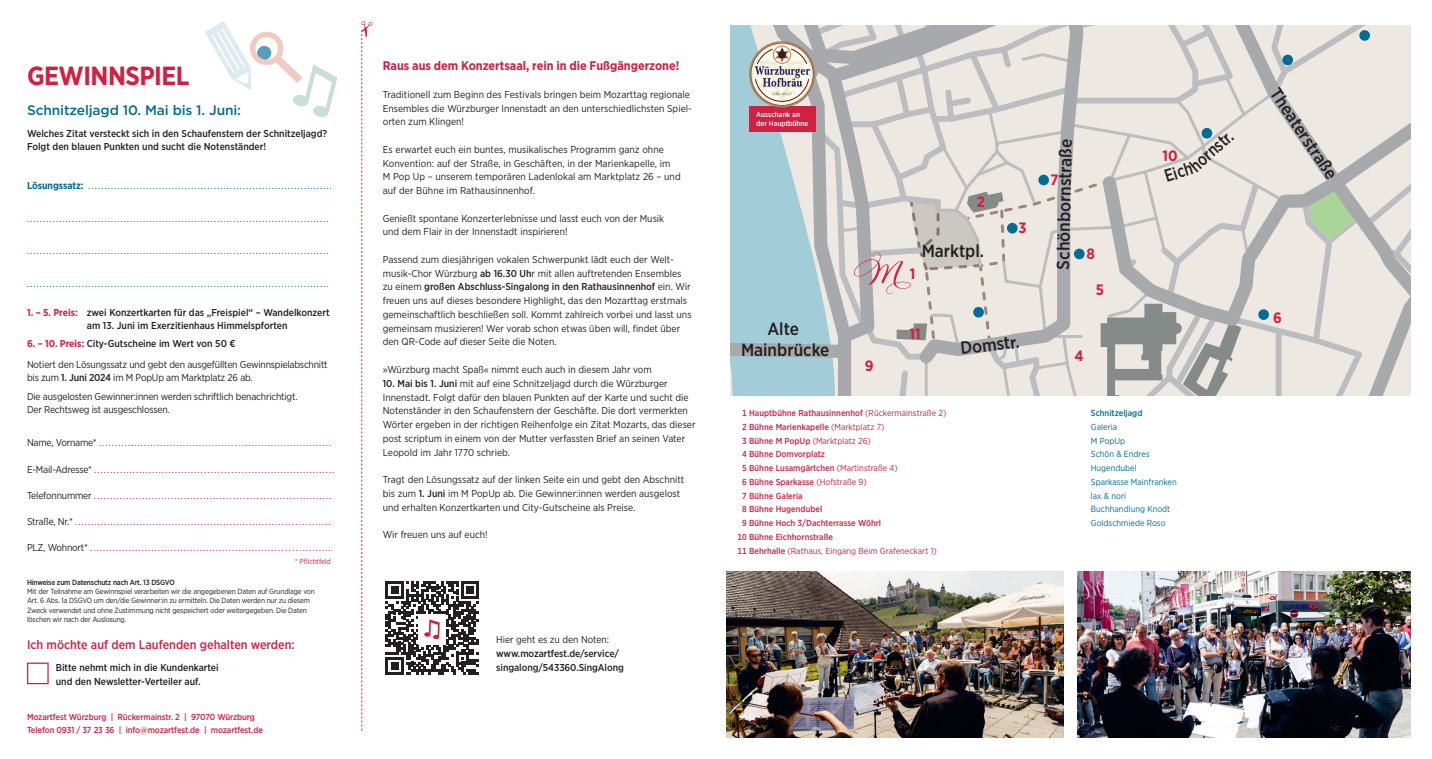
<style>
.page{position:relative;width:1432px;height:759px;background:#fff}
.page>*{position:absolute;margin:0;border:0;box-sizing:border-box;transform-origin:0 0}
.t1{font:700 26.25px "Gotham Narrow";letter-spacing:-.02em;color:#d12042}
.t2{font:500 17.5px/21px "Gotham Narrow";color:#231f20;text-align:center}
.t3{font:500 17.5px "Gotham Narrow";color:#231f20;scale:.88 1}
.t4{font:700 15px "Gotham Narrow";color:#d12042}
.t5{font:500 13.75px "Gotham";letter-spacing:-.01em;color:#006c93}
.t6{font:700 12.5px "Gotham Narrow";color:#d12042}
.t7{font:500 12.5px "Gotham Narrow";color:#d12042}
.t8{font:10px/13.8px "Gotham Narrow";color:#231f20}
.t9{font:10px "Gotham Narrow";letter-spacing:-.02em;color:#d12042}
.t10{font:500 10px/13.1px "Gotham Narrow";color:#231f20}
.t11{font:10px "Gotham Narrow";color:#006c93}
.t12{font:10px/21.2px "Gotham Narrow";letter-spacing:-.02em;color:#231f20}
.t13{font:700 10px "Gotham Narrow";letter-spacing:-.005em;color:#006c93}
.t14{font:500 8.75px/13.8px "Gotham Narrow";color:#d12042}
.t15{font:8.75px/13.8px "Gotham Narrow";color:#006c93}
.t16{font:8.75px "Gotham Narrow";color:#d12042}
.t17{font:500 8.75px "Gotham Narrow";color:#006c93}
.t18{font:7.5px/9.4px "Gotham Narrow";letter-spacing:-.02em;color:#231f20}
.t19{font:500 7.5px "Gotham Narrow";letter-spacing:-.02em;color:#231f20}
.t20{font:7.5px "Gotham Narrow";letter-spacing:-.02em;color:#d12042}
.t21{font:500 7.25px/8.8px "Gotham Narrow";color:#fff}
.s1{font-weight:700;color:#d12042}
.s2{font-weight:500}
.s3{color:#231f20}
.s4{font-weight:400}
</style>
<div class="page">
<div style="left:27px;top:662px;width:22px;height:22px;border:1px solid #d12042"></div>
<svg style="left:361px;top:21px;width:11px;height:709px"></svg>
<img style="left:1077px;top:571px;width:333px;height:166px">
<img style="left:726px;top:571px;width:337px;height:166px">
<svg style="left:730px;top:26px;width:680px;height:369px;background:#d4d5d2"></svg>
<svg style="left:205px;top:21px;width:132px;height:96px"></svg>
<svg style="left:386px;top:581px;width:92px;height:93px"></svg>
<h1 class="t1" style="left:27px;top:59px;width:164px">GEWINNSPIEL</h1>
<h3 class="t5" style="left:27px;top:101px;width:216px">Schnitzeljagd 10. Mai bis 1. Juni:</h3>
<p class="t10" style="left:27px;top:126px;width:302px">Welches Zitat versteckt sich in den Schaufenstern der Schnitzeljagd?<br>Folgt den blauen Punkten und sucht die Notenständer!</p>
<p class="t13" style="left:27px;top:179px;width:58px">Lösungssatz:</p>
<p class="t11" style="left:27px;top:212px;width:303px">..............................................................................................</p>
<p class="t11" style="left:27px;top:244px;width:303px">..............................................................................................</p>
<p class="t11" style="left:27px;top:277px;width:303px">..............................................................................................</p>
<p class="t10" style="left:87px;top:306px;width:244px;line-height:12.5px;text-indent:-60px"><span class="s1">1. – 5. Preis:</span> zwei Konzertkarten für das „Freispiel“ – Wandelkonzert am 13. Juni im Exerzitienhaus Himmelspforten</p>
<p class="t12" style="left:27px;top:332px;width:302px"><span class="s1">6. – 10. Preis:</span> <span class="s2">City-Gutscheine im Wert von 50 €<br></span>Notiert den Lösungssatz und gebt den ausgefüllten Gewinnspielabschnitt</p>
<p class="t12" style="left:27px;top:368px;width:272px;line-height:18.8px">bis zum <span class="s2">1. Juni 2024</span> im M PopUp am Marktplatz 26 ab.<br>Die ausgelosten Gewinner:innen werden schriftlich benachrichtigt.</p>
<p class="t12" style="left:27px;top:398px;width:144px">Der Rechtsweg ist ausgeschlossen.</p>
<p class="t9" style="left:27px;top:436px;width:306px"><span class="s3">Name, Vorname*</span> ........................................................................</p>
<p class="t9" style="left:27px;top:462px;width:309px"><span class="s3">E-Mail-Adresse*</span> ..........................................................................</p>
<p class="t9" style="left:27px;top:489px;width:306px"><span class="s3">Telefonnummer</span> .........................................................................</p>
<p class="t9" style="left:27px;top:515px;width:305px"><span class="s3">Straße, Nr.*</span> ...............................................................................</p>
<p class="t9" style="left:27px;top:541px;width:305px"><span class="s3">PLZ, Wohnort*</span> ..........................................................................</p>
<p class="t20" style="left:295px;top:557px;width:37px">* Pflichtfeld</p>
<p class="t19" style="left:27px;top:577px;width:149px">Hinweise zum Datenschutz nach Art. 13 DSGVO</p>
<p class="t18" style="left:27px;top:586px;width:289px">Mit der Teilnahme am Gewinnspiel verarbeiten wir die angegebenen Daten auf Grundlage von Art. 6 Abs. 1a DSGVO um den/die Gewinner:in zu ermitteln. Die Daten werden nur zu diesem Zweck verwendet und ohne Zustimmung nicht gespeichert oder weitergegeben. Die Daten löschen wir nach der Auslosung.</p>
<p class="t7" style="left:27px;top:636px;width:269px">Ich möchte auf dem Laufenden gehalten werden:</p>
<p class="t10" style="left:56px;top:661px;width:164px">Bitte nehmt mich in die Kundenkartei und den Newsletter-Verteiler auf.</p>
<p class="t14" style="left:27px;top:709px;width:237px">Mozartfest Würzburg | Rückermainstr. 2 | 97070 Würzburg<br>Telefon 0931 / 37 23 36 | info@mozartfest.de | mozartfest.de</p>
<p class="t6" style="left:383px;top:58px;width:298px">Raus aus dem Konzertsaal, rein in die Fußgängerzone!</p>
<p class="t8" style="left:383px;top:87px;width:310px">Traditionell zum Beginn des Festivals bringen beim Mozarttag regionale<br>Ensembles die Würzburger Innenstadt an den unterschiedlichsten Spiel&shy;orten zum Klingen!</p>
<p class="t8" style="left:383px;top:142px;width:299px">Es erwartet euch ein buntes, musikalisches Programm ganz ohne Konvention: auf der Straße, in Geschäften, in der Marienkapelle, im<br>M Pop Up – unserem temporären Ladenlokal am Marktplatz 26 – und auf der Bühne im Rathausinnenhof.</p>
<p class="t8" style="left:383px;top:211px;width:283px">Genießt spontane Konzerterlebnisse und lasst euch von der Musik und dem Flair in der Innenstadt inspirieren!</p>
<p class="t8" style="left:383px;top:252px;width:310px">Passend zum diesjährigen vokalen Schwerpunkt lädt euch der Welt&shy;musik-Chor Würzburg <span class="s2">ab 16.30 Uh</span>r mit allen auftretenden Ensembles zu einem <span class="s2">großen Abschluss-Singalong in den Rathausinnenhof</span> ein. Wir freuen uns auf dieses besondere Highlight, das den Mozarttag erstmals gemeinschaftlich beschließen soll. Kommt zahlreich vorbei und lasst uns gemeinsam musizieren! Wer vorab schon etwas üben will, findet über den QR-Code auf dieser Seite die Noten.</p>
<p class="t8" style="left:383px;top:362px;width:270px">»Würzburg macht Spaß« nimmt euch auch in diesem Jahr vom</p>
<p class="t8" style="left:383px;top:376px;width:314px"><span class="s2">10. Mai bis 1. Juni</span> mit auf eine Schnitzeljagd durch die Würzburger Innenstadt. Folgt dafür den blauen Punkten auf der Karte und sucht die Notenständer in den Schaufenstern der Geschäfte. Die dort vermerkten Wörter ergeben in der richtigen Reihenfolge ein Zitat Mozarts, das dieser post scriptum in einem von der Mutter verfassten Brief an seinen Vater Leopold im Jahr 1770 schrieb.</p>
<p class="t8" style="left:383px;top:472px;width:303px">Tragt den Lösungssatz auf der linken Seite ein und gebt den Abschnitt bis zum <span class="s2">1. Juni</span> im M PopUp ab. Die Gewinner:innen werden ausgelost und erhalten Konzertkarten und City-Gutscheine als Preise.</p>
<p class="t8" style="left:383px;top:527px;width:106px">Wir freuen uns auf euch!</p>
<p class="t8" style="left:496px;top:632px;width:115px">Hier geht es zu den Noten:</p>
<p class="t10" style="left:496px;top:646px;width:129px;line-height:13.8px">www.mozartfest.de/service/ singalong/543360.SingAlong</p>
<p class="t21" style="left:756px;top:110px;width:53px">Ausschank an der Hauptbühne</p>
<h2 class="t2" style="left:741px;top:317px;width:90px">Alte<br>Mainbrücke</h2>
<h3 class="t4" style="left:865px;top:356px;width:10px">9</h3>
<h3 class="t4" style="left:976px;top:192px;width:10px">2</h3>
<h3 class="t4" style="left:910px;top:264px;width:7px">1</h3>
<h2 class="t2" style="left:921px;top:240px;width:64px">Marktpl.</h2>
<h3 class="t4" style="left:1018px;top:218px;width:10px">3</h3>
<h3 class="t4" style="left:909px;top:324px;width:13px">11</h3>
<h2 class="t2" style="left:959px;top:337px;width:61px;rotate:-6deg">Domstr.</h2>
<p class="t14" style="left:742px;top:406px;width:206px">1 Hauptbühne Rathausinnenhof <span class="s4">(Rückermainstraße 2)</span></p>
<p class="t14" style="left:742px;top:419px;width:144px">2 Bühne Marienkapelle <span class="s4">(Marktplatz 7)</span></p>
<p class="t16" style="left:742px;top:435px;width:130px"><span class="s2">3 Bühne M PopUp</span> (Marktplatz 26)</p>
<p class="t14" style="left:742px;top:447px;width:84px">4 Bühne Domvorplatz</p>
<p class="t14" style="left:742px;top:461px;width:157px">5 Bühne Lusamgärtchen <span class="s4">(Martinstraße 4)</span></p>
<p class="t14" style="left:742px;top:474px;width:126px">6 Bühne Sparkasse <span class="s4">(Hofstraße 9)</span></p>
<p class="t14" style="left:742px;top:488px;width:62px">7 Bühne Galeria</p>
<p class="t14" style="left:742px;top:502px;width:82px">8 Bühne Hugendubel</p>
<p class="t14" style="left:742px;top:516px;width:140px">9 Bühne Hoch 3/Dachterrasse Wöhrl</p>
<p class="t14" style="left:737px;top:529px;width:97px">10 Bühne Eichhornstraße</p>
<p class="t16" style="left:737px;top:545px;width:201px"><span class="s2">11 Behrhalle</span> (Rathaus, Eingang Beim Grafeneckart 1)</p>
<h2 class="t2" style="left:1052px;top:269px;width:132px;rotate:-89deg">Schönbornstraße</h2>
<h3 class="t4" style="left:1050px;top:170px;width:10px">7</h3>
<h3 class="t4" style="left:1086px;top:244px;width:10px">8</h3>
<h3 class="t4" style="left:1096px;top:280px;width:10px">5</h3>
<h3 class="t4" style="left:1074px;top:346px;width:11px">4</h3>
<h2 class="t3" style="left:1185px;top:160px;width:60px;rotate:-42deg">hornstr.</h2>
<h3 class="t4" style="left:1162px;top:146px;width:17px">10</h3>
<h2 class="t3" style="left:1161px;top:166px;width:34px;rotate:-17deg">Eich</h2>
<p class="t17" style="left:1091px;top:407px;width:53px">Schnitzeljagd</p>
<p class="t15" style="left:1091px;top:419px;width:87px">Galeria<br>M PopUp<br>Schön &amp; Endres<br>Hugendubel<br>Sparkasse Mainfranken lax &amp; nori<br>Buchhandlung Knodt<br>Goldschmiede Roso</p>
<h2 class="t2" style="left:1283px;top:83px;width:108px;rotate:56deg">Theaterstraße</h2>
<h3 class="t4" style="left:1273px;top:308px;width:10px">6</h3>
</div>
